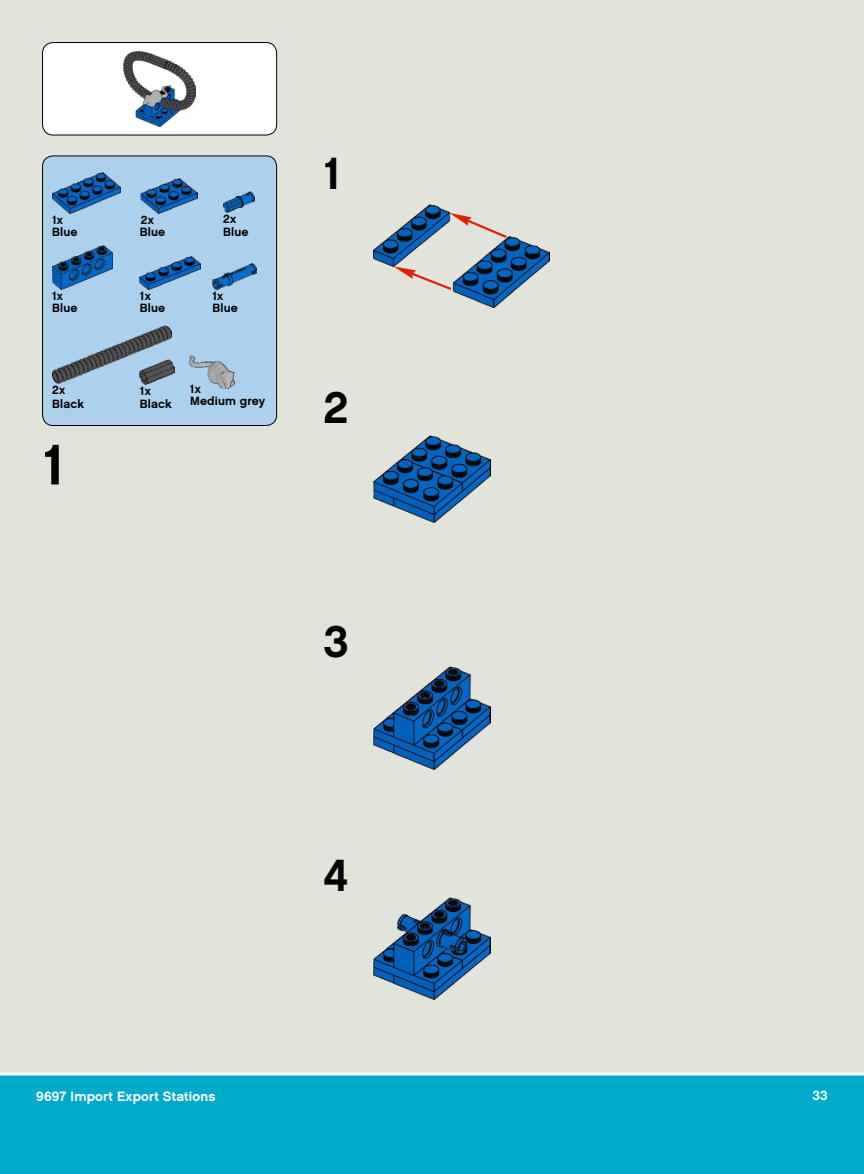
<style>
.page{position:relative;width:864px;height:1174px;background:#fff}
.page>*{position:absolute;margin:0;border:0;box-sizing:border-box;transform-origin:0 0}
.t1{font:700 57px "LEGO Chalet 60";color:#000}
.t2{font:700 45px "LEGO Chalet 60";color:#000}
.t3{font:700 13.5px "LEGO Chalet 60";letter-spacing:.01em;color:#fff}
.t4{font:700 12px/12px "LEGO Chalet 60";letter-spacing:.015em;color:#000}
</style>
<div class="page">
<div style="left:0;top:0;width:863px;height:1138px;background:#e2e4dc"></div>
<div style="left:0;top:1072px;width:863px;height:102px;background:#00aaca"></div>
<div style="left:43px;top:43px;width:233px;height:92px;background:#fff;border-radius:11px"></div>
<div style="left:42px;top:42px;width:235px;height:93px;border:1px solid #000;border-radius:11px"></div>
<img style="left:124px;top:51px;width:71px;height:75px">
<img style="left:373px;top:435px;width:117px;height:87px">
<img style="left:373px;top:666px;width:117px;height:103px">
<img style="left:373px;top:897px;width:117px;height:102px">
<div style="left:43px;top:156px;width:233px;height:269px;background:#add1ec;border-radius:11px"></div>
<div style="left:42px;top:155px;width:235px;height:271px;border:1px solid #000;border-radius:11px"></div>
<img style="left:52px;top:173px;width:69px;height:40px">
<img style="left:141px;top:178px;width:56px;height:36px">
<img style="left:52px;top:245px;width:60px;height:44px">
<img style="left:140px;top:256px;width:60px;height:33px">
<img style="left:212px;top:264px;width:45px;height:25px">
<img style="left:223px;top:192px;width:32px;height:20px">
<img style="left:52px;top:325px;width:119px;height:59px">
<img style="left:140px;top:359px;width:34px;height:25px">
<img style="left:190px;top:355px;width:44px;height:34px">
<img style="left:373px;top:205px;width:176px;height:102px">
<svg style="left:449px;top:213px;width:58px;height:28px"></svg>
<svg style="left:394px;top:266px;width:58px;height:27px"></svg>
<p class="t4" style="left:52px;top:213px;width:27px">1x<br>Blue</p>
<p class="t4" style="left:140px;top:214px;width:27px;line-height:11.6px">2x<br>Blue</p>
<p class="t4" style="left:223px;top:212px;width:27px;line-height:13.2px">2x<br>Blue</p>
<p class="t4" style="left:52px;top:289px;width:27px">1x<br>Blue</p>
<p class="t4" style="left:140px;top:290px;width:27px;line-height:11.6px">1x<br>Blue</p>
<p class="t4" style="left:212px;top:290px;width:27px">1x<br>Blue</p>
<p class="t4" style="left:52px;top:383px;width:34px;line-height:13.5px">2x<br>Black</p>
<p class="t4" style="left:140px;top:384px;width:34px;line-height:13.2px">1x<br>Black</p>
<p class="t4" style="left:190px;top:382px;width:77px">1x<br>Medium grey</p>
<h1 class="t1" style="left:43px;top:429px;width:25px">1</h1>
<h2 class="t2" style="left:323px;top:145px;width:20px">1</h2>
<h2 class="t2" style="left:323px;top:379px;width:27px">2</h2>
<h2 class="t2" style="left:323px;top:613px;width:27px">3</h2>
<h2 class="t2" style="left:323px;top:847px;width:26px">4</h2>
<p class="t3" style="left:36px;top:1088px;width:181px">9697 Import Export Stations</p>
<p class="t3" style="left:812px;top:1087px;width:17px">33</p>
</div>
